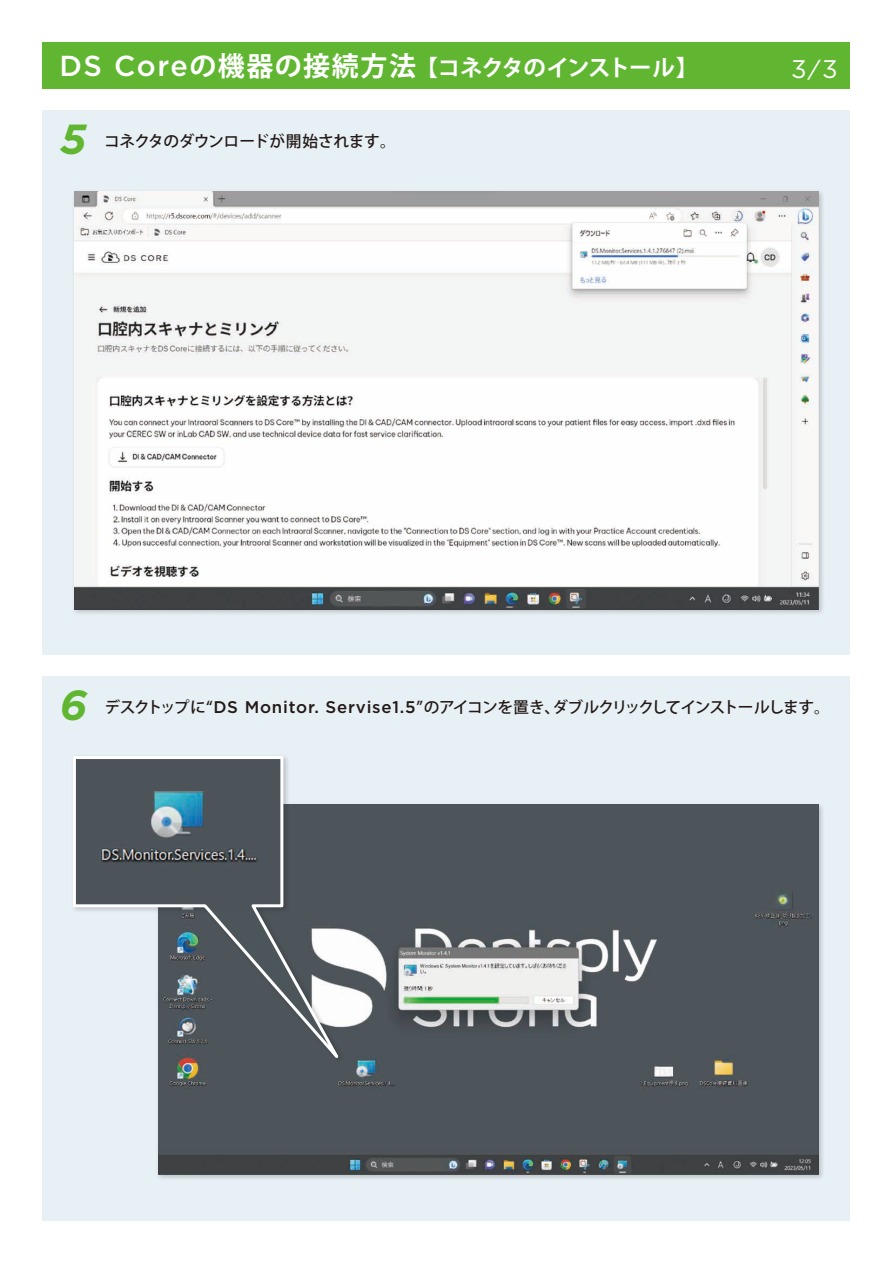
<style>
.page{position:relative;width:893px;height:1263px;background:#fff}
.page>*{position:absolute;margin:0;border:0;box-sizing:border-box;transform-origin:0 0}
.t1{font:italic 700 42px "Gotham";color:#60b630}
.t2{font:25.5px "Gotham";color:#fff}
.t3{font:700 22.5px "Koz Go Pr 6 N";letter-spacing:-.045em;color:#fff}
.t4{font:500 15.75px "Koz Go Pr 6 N";letter-spacing:-.075em;color:#231916}
.t5{font:500 15.75px "Koz Go Pr 6 N";letter-spacing:-.03em;color:#231916}
.s1{font-family:"Gotham";font-weight:500;font-size:28.95px}
.s2{font-size:27px}
.s3{font-size:21.6px}
.s4{font-family:"Gotham";font-size:16.8px}
</style>
<div class="page">
<div style="left:43px;top:43px;width:807px;height:46px;background:#60b630"></div>
<div style="left:43px;top:111px;width:807px;height:544px;background:#e7f0f5"></div>
<div style="left:43px;top:676px;width:807px;height:544px;background:#e7f0f5"></div>
<img style="left:74px;top:192px;width:745px;height:417px">
<img style="left:158px;top:804px;width:661px;height:370px">
<svg style="left:73px;top:756px;width:280px;height:324px"></svg>
<h3 class="t3" style="left:60px;top:55px;width:640px"><span class="s1">DS Core</span><span class="s2">の機器の接続方法</span>【コネクタのインストール】</h3>
<h2 class="t2" style="left:791px;top:53px;width:48px">3<span class="s3">/</span>3</h2>
<h1 class="t1" style="left:60px;top:112px;width:27px">5</h1>
<p class="t5" style="left:104px;top:132px;width:293px">コネクタのダウンロードが開始されます。</p>
<h1 class="t1" style="left:60px;top:677px;width:29px">6</h1>
<p class="t4" style="left:105px;top:698px;width:727px">デスクトップに“<span class="s4">DS Monitor. Servise1.5</span>”のアイコンを置き、ダブルクリックしてインストールします。</p>
</div>
